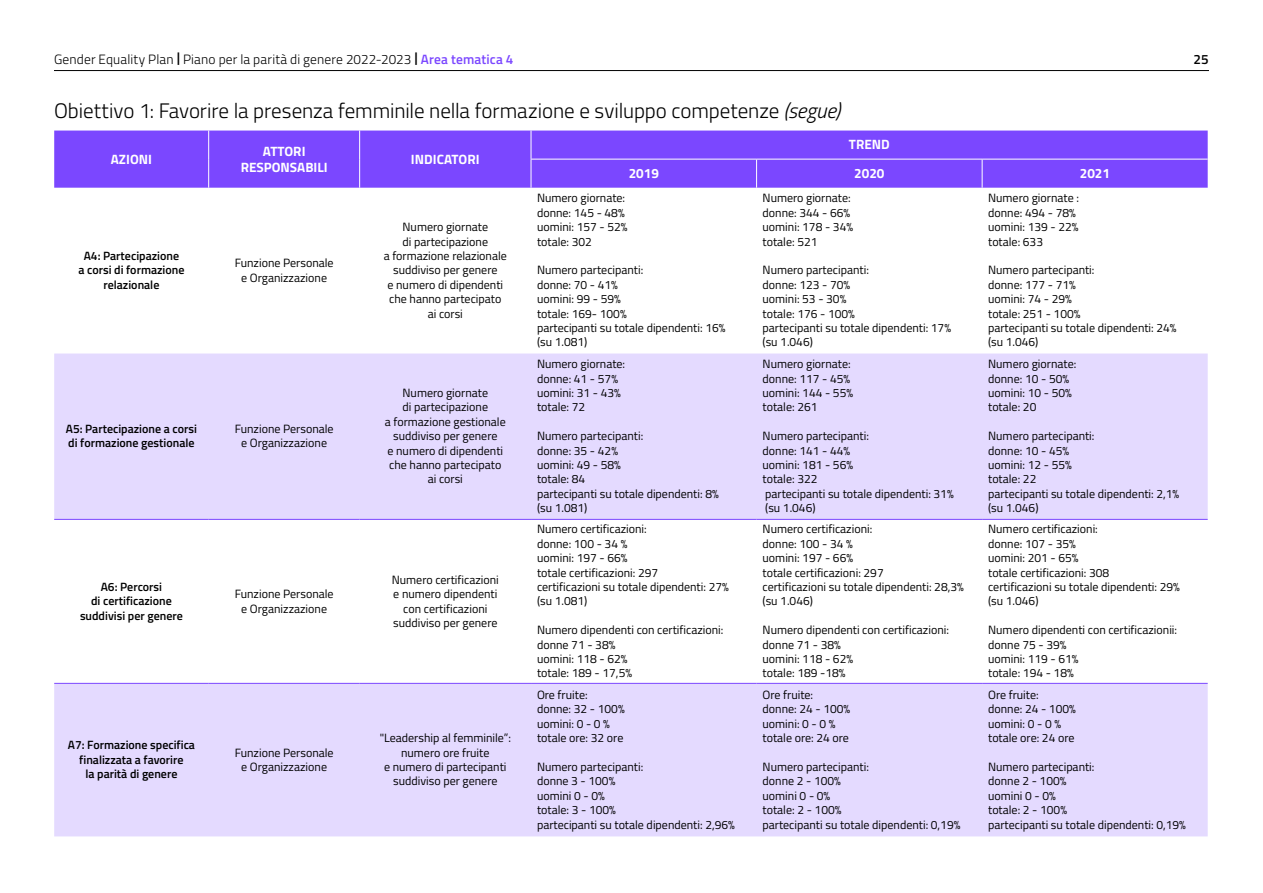
<style>
.page{position:relative;width:1263px;height:893px;background:#fff}
.page>*{position:absolute;margin:0;border:0;box-sizing:border-box;transform-origin:0 0}
.t1{font:300 21px "Titillium Web";letter-spacing:-.005em;color:#000}
.t2{font:300 13.5px "Titillium Web";letter-spacing:.01em;color:#000}
.t3{font:700 13.5px/16.2px "Titillium Web";color:#fff;text-align:center}
.t4{font:600 13.5px "Titillium Web";color:#000}
.t5{font:12px/14.4px "Titillium Web";color:#000}
.t6{font:600 12px/14.4px "Titillium Web";color:#000;text-align:center}
.s1{font-weight:600}
.s2{font-weight:600;color:#7b47ff}
.s3{font-style:italic}
</style>
<div class="page">
<hr style="left:54px;top:70px;width:1155px;height:1px;background:#000">
<div style="left:54px;top:131px;width:1154px;height:57px;background:#7b47ff"></div>
<svg style="left:54px;top:354px;width:1154px;height:482px;fill:#e4daff"></svg>
<hr style="left:531px;top:159px;width:225px;height:1px;background:#fff">
<hr style="left:756px;top:159px;width:226px;height:1px;background:#fff">
<hr style="left:982px;top:159px;width:226px;height:1px;background:#fff">
<svg style="left:208px;top:131px;width:1px;height:57px"></svg>
<svg style="left:359px;top:131px;width:1px;height:57px"></svg>
<svg style="left:531px;top:131px;width:1px;height:57px"></svg>
<svg style="left:756px;top:159px;width:1px;height:29px"></svg>
<svg style="left:982px;top:159px;width:1px;height:29px"></svg>
<hr style="left:54px;top:519px;width:155px;height:1px;background:#7b47ff">
<hr style="left:209px;top:519px;width:151px;height:1px;background:#7b47ff">
<hr style="left:360px;top:519px;width:171px;height:1px;background:#7b47ff">
<hr style="left:531px;top:519px;width:225px;height:1px;background:#7b47ff">
<hr style="left:756px;top:519px;width:226px;height:1px;background:#7b47ff">
<hr style="left:982px;top:519px;width:226px;height:1px;background:#7b47ff">
<hr style="left:54px;top:683px;width:155px;height:1px;background:#7b47ff">
<hr style="left:209px;top:683px;width:151px;height:1px;background:#7b47ff">
<hr style="left:360px;top:683px;width:171px;height:1px;background:#7b47ff">
<hr style="left:531px;top:683px;width:225px;height:1px;background:#7b47ff">
<hr style="left:756px;top:683px;width:226px;height:1px;background:#7b47ff">
<hr style="left:982px;top:683px;width:226px;height:1px;background:#7b47ff">
<p class="t2" style="left:54px;top:49px;width:461px">Gender Equality Plan <span class="s1">|</span> Piano per la parità di genere 2022-2023 <span class="s1">|</span> <span class="s2">Area tematica 4</span></p>
<p class="t4" style="left:1193px;top:49px;width:17px">25</p>
<h1 class="t1" style="left:54px;top:95px;width:788px">Obiettivo 1: Favorire la presenza femminile nella formazione e sviluppo competenze <span class="s3">(segue)</span></h1>
<p class="t3" style="left:111px;top:150px;width:43px">AZIONI</p>
<p class="t3" style="left:241px;top:142px;width:88px">ATTORI<br>RESPONSABILI</p>
<p class="t3" style="left:411px;top:150px;width:70px">INDICATORI</p>
<p class="t3" style="left:849px;top:136px;width:42px">TREND</p>
<p class="t3" style="left:629px;top:165px;width:32px">2019</p>
<p class="t3" style="left:854px;top:165px;width:32px">2020</p>
<p class="t3" style="left:1080px;top:165px;width:32px">2021</p>
<p class="t6" style="left:78px;top:248px;width:108px">A4: Partecipazione<br>a corsi di formazione relazionale</p>
<p class="t5" style="left:235px;top:255px;width:100px;text-align:center">Funzione Personale e Organizzazione</p>
<p class="t6" style="left:66px;top:421px;width:133px;text-align:left">A5: Partecipazione a corsi di formazione gestionale</p>
<p class="t5" style="left:235px;top:421px;width:100px;text-align:center">Funzione Personale e Organizzazione</p>
<p class="t6" style="left:80px;top:579px;width:104px">A6: Percorsi<br>di certificazione suddivisi per genere</p>
<p class="t5" style="left:235px;top:586px;width:100px;text-align:center">Funzione Personale e Organizzazione</p>
<p class="t6" style="left:68px;top:737px;width:129px">A7: Formazione specifica finalizzata a favorire<br>la parità di genere</p>
<p class="t5" style="left:235px;top:745px;width:100px;text-align:center">Funzione Personale e Organizzazione</p>
<p class="t5" style="left:384px;top:219px;width:125px;text-align:center">Numero giornate<br>di partecipazione<br>a formazione relazionale suddiviso per genere<br>e numero di dipendenti che hanno partecipato ai corsi</p>
<p class="t5" style="left:385px;top:385px;width:122px;text-align:center">Numero giornate<br>di partecipazione<br>a formazione gestionale suddiviso per genere<br>e numero di dipendenti che hanno partecipato ai corsi</p>
<p class="t5" style="left:392px;top:572px;width:109px;text-align:center">Numero certificazioni e numero dipendenti con certificazioni suddiviso per genere</p>
<p class="t5" style="left:380px;top:730px;width:133px;text-align:center">"Leadership al femminile”: numero ore fruite<br>e numero di partecipanti suddiviso per genere</p>
<p class="t5" style="left:537px;top:190px;width:92px">Numero giornate: donne: 145 - 48% uomini: 157 - 52% totale: 302</p>
<p class="t5" style="left:537px;top:262px;width:190px">Numero partecipanti:<br>donne: 70 - 41%<br>uomini: 99 - 59%<br>totale: 169- 100%<br>partecipanti su totale dipendenti: 16% (su 1.081)</p>
<p class="t5" style="left:537px;top:356px;width:90px">Numero giornate: donne: 41 - 57% uomini: 31 - 43% totale: 72</p>
<p class="t5" style="left:537px;top:428px;width:183px">Numero partecipanti:<br>donne: 35 - 42%<br>uomini: 49 - 58%<br>totale: 84<br>partecipanti su totale dipendenti: 8% (su 1.081)</p>
<p class="t5" style="left:537px;top:521px;width:193px">Numero certificazioni:<br>donne: 100 - 34 %<br>uomini: 197 - 66%<br>totale certificazioni: 297<br>certificazioni su totale dipendenti: 27% (su 1.081)</p>
<p class="t5" style="left:537px;top:622px;width:188px">Numero dipendenti con certificazioni: donne 71 - 38%<br>uomini: 118 - 62%<br>totale: 189 - 17,5%</p>
<p class="t5" style="left:537px;top:687px;width:89px">Ore fruite: donne: 32 - 100% uomini: 0 - 0 % totale ore: 32 ore</p>
<p class="t5" style="left:537px;top:759px;width:199px">Numero partecipanti:<br>donne 3 - 100%<br>uomini 0 - 0%<br>totale: 3 - 100%<br>partecipanti su totale dipendenti: 2,96%</p>
<p class="t5" style="left:762px;top:190px;width:92px">Numero giornate: donne: 344 - 66% uomini: 178 - 34% totale: 521</p>
<p class="t5" style="left:762px;top:262px;width:190px">Numero partecipanti:<br>donne: 123 - 70%<br>uomini: 53 - 30%<br>totale: 176 - 100%<br>partecipanti su totale dipendenti: 17% (su 1.046)</p>
<p class="t5" style="left:762px;top:356px;width:92px">Numero giornate: donne: 117 - 45% uomini: 144 - 55% totale: 261</p>
<p class="t5" style="left:762px;top:428px;width:193px">Numero partecipanti:<br>donne: 141 - 44%<br>uomini: 181 - 56%<br>totale: 322<br>partecipanti su totale dipendenti: 31% (su 1.046)</p>
<p class="t5" style="left:763px;top:521px;width:203px">Numero certificazioni:<br>donne: 100 - 34 %<br>uomini: 197 - 66%<br>totale certificazioni: 297<br>certificazioni su totale dipendenti: 28,3% (su 1.046)</p>
<p class="t5" style="left:763px;top:622px;width:188px">Numero dipendenti con certificazioni: donne 71 - 38%<br>uomini: 118 - 62%<br>totale: 189 -18%</p>
<p class="t5" style="left:762px;top:687px;width:89px">Ore fruite: donne: 24 - 100% uomini: 0 - 0 % totale ore: 24 ore</p>
<p class="t5" style="left:762px;top:759px;width:199px">Numero partecipanti:<br>donne 2 - 100%<br>uomini 0 - 0%<br>totale: 2 - 100%<br>partecipanti su totale dipendenti: 0,19%</p>
<p class="t5" style="left:988px;top:190px;width:92px">Numero giornate : donne: 494 - 78% uomini: 139 - 22% totale: 633</p>
<p class="t5" style="left:988px;top:262px;width:190px">Numero partecipanti:<br>donne: 177 - 71%<br>uomini: 74 - 29%<br>totale: 251 - 100%<br>partecipanti su totale dipendenti: 24% (su 1.046)</p>
<p class="t5" style="left:988px;top:356px;width:90px">Numero giornate: donne: 10 - 50% uomini: 10 - 50% totale: 20</p>
<p class="t5" style="left:988px;top:428px;width:193px">Numero partecipanti:<br>donne: 10 - 45%<br>uomini: 12 - 55%<br>totale: 22<br>partecipanti su totale dipendenti: 2,1% (su 1.046)</p>
<p class="t5" style="left:988px;top:521px;width:193px">Numero certificazioni:<br>donne: 107 - 35%<br>uomini: 201 - 65%<br>totale certificazioni: 308<br>certificazioni su totale dipendenti: 29% (su 1.046)</p>
<p class="t5" style="left:988px;top:622px;width:191px">Numero dipendenti con certificazionii: donne 75 - 39%<br>uomini: 119 - 61%<br>totale: 194 - 18%</p>
<p class="t5" style="left:988px;top:687px;width:89px">Ore fruite: donne: 24 - 100% uomini: 0 - 0 % totale ore: 24 ore</p>
<p class="t5" style="left:988px;top:759px;width:199px">Numero partecipanti:<br>donne 2 - 100%<br>uomini 0 - 0%<br>totale: 2 - 100%<br>partecipanti su totale dipendenti: 0,19%</p>
</div>
